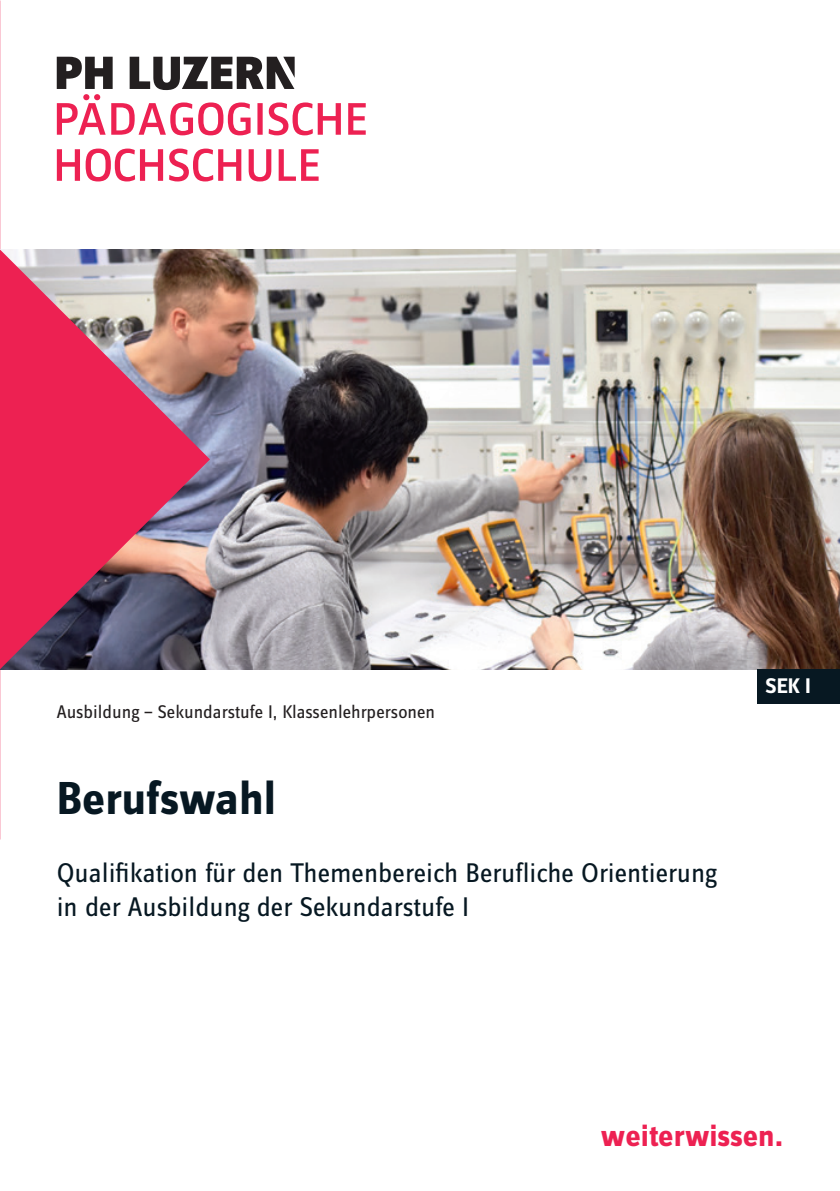
<style>
.page{position:relative;width:840px;height:1191px;background:#fff}
.page>*{position:absolute;margin:0;border:0;box-sizing:border-box;transform-origin:0 0}
.Headline{font:700 48px "Zine Sans Dis OT";color:#071822}
.Lauftext_normal{font:700 32px "Zine Sans Dis OT";color:#ed2152}
.Lauftext_normal-2{font:28px "Zine Sans Dis OT";color:#071822}
.Lauftext_normal-3{font:700 22px "Zine Sans Dis OT";color:#fff}
.Lauftext_normal-4{font:19px "Zine Sans Dis OT";color:#231f20}
</style>
<div class="page">
<img style="left:210px;top:249px;width:629px;height:420px">
<img style="left:0;top:249px;width:210px;height:420px">
<svg style="left:57px;top:149px;width:23px;height:32px"></svg>
<svg style="left:86px;top:149px;width:77px;height:32px"></svg>
<svg style="left:169px;top:149px;width:72px;height:32px"></svg>
<svg style="left:248px;top:149px;width:23px;height:32px"></svg>
<svg style="left:278px;top:149px;width:40px;height:32px"></svg>
<svg style="left:57px;top:57px;width:308px;height:78px"></svg>
<div style="left:757px;top:669px;width:82px;height:34px;background:#071822"></div>
<p class="Lauftext_normal-4" style="left:57px;top:702px;width:379px">Ausbildung — Sekundarstufe I, Klassenlehrpersonen</p>
<p class="Headline" style="left:57px;top:774px;width:221px">Berufswahl</p>
<p class="Lauftext_normal-2" style="left:57px;top:859px;width:661px">Qualifikation für den Themenbereich Berufliche Orientierung</p>
<p class="Lauftext_normal-2" style="left:57px;top:893px;width:414px">in der Ausbildung der Sekundarstufe I</p>
<p class="Lauftext_normal-3" style="left:765px;top:674px;width:47px">SEK I</p>
<p class="Lauftext_normal" style="left:600px;top:1118px;width:184px">weiterwissen.</p>
</div>
